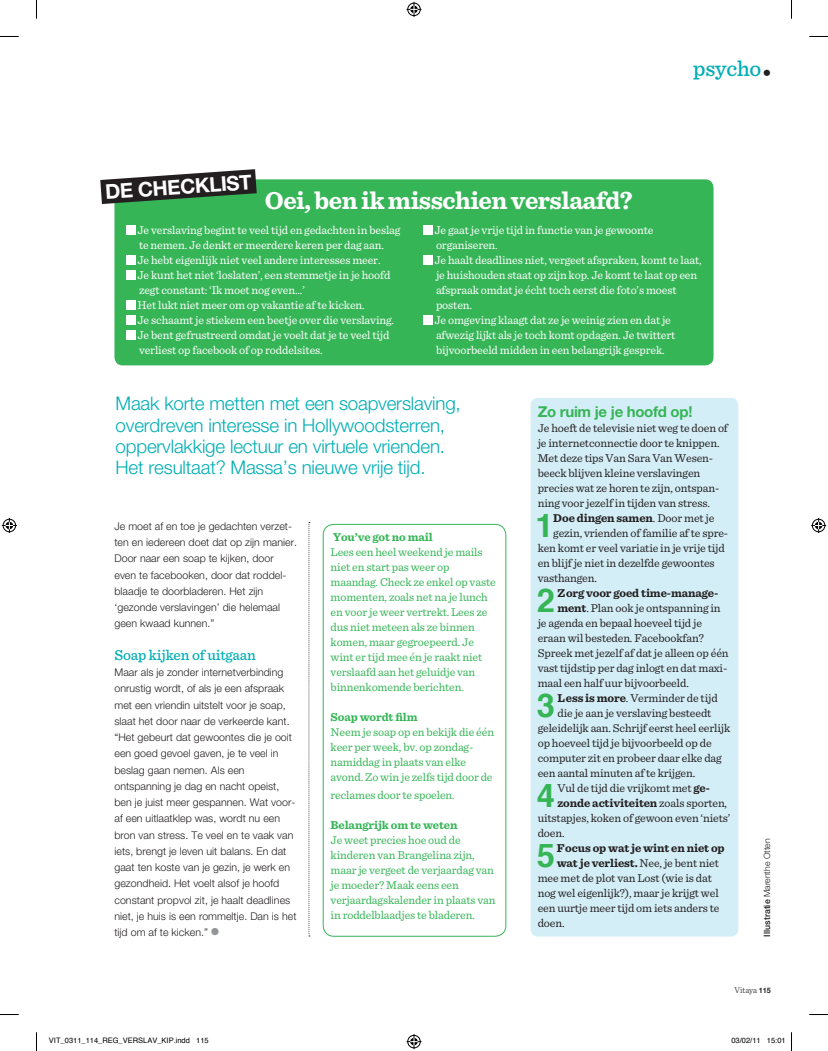
<style>
.page{position:relative;width:828px;height:1051px;background:#fff}
.page>*{position:absolute;margin:0;border:0;box-sizing:border-box;transform-origin:0 0}
.t1{font:700 32.75px "Helvetica";color:#36b557}
.t2{font:700 25.38px "Sentinel";letter-spacing:-.02em;color:#fff}
.t3{font:500 22.5px "Sentinel";letter-spacing:-.01em;color:#00aeb5}
.t4{font:700 20.38px "Helvetica Neue LT";color:#fff}
.t5{font:300 18.75px/21.2px "Helvetica Neue LT";letter-spacing:-.01em;color:#00aeb5}
.t6{font:500 15px "Sentinel";letter-spacing:-.01em;color:#00aeb5}
.t7{font:700 15px "Helvetica Neue LT";letter-spacing:-.02em;color:#36b557}
.t8{font:11.88px/15px "Sentinel";letter-spacing:-.01em;color:#231f20}
.t9{font:11.88px/15px "Sentinel";letter-spacing:-.01em;color:#fff}
.t10{font:11.88px/15px "Sentinel";letter-spacing:-.01em;color:#36b557}
.t11{font:700 11.88px "Sentinel";letter-spacing:-.01em;color:#231f20}
.t12{font:700 11.88px "Sentinel";letter-spacing:-.01em;color:#36b557}
.t13{font:300 10.62px/16.2px "Helvetica Neue LT";letter-spacing:.005em;color:#231f20}
.t14{font:300 8.75px "Helvetica Neue LT";color:#231f20}
.t15{font:300 8.75px "Sentinel";letter-spacing:-.005em;color:#231f20;scale:.96 1}
.t16{font:7.5px "Helvetica";color:#000}
.s1{color:#231f20}
.s2{color:#939598}
.s3{font-weight:300;color:#fff}
.s4{font-weight:400}
.s5{font-weight:700}
.s6{font-weight:500}
.s7{font-family:"Helvetica Neue LT";font-weight:700;font-size:7.5px}
</style>
<div class="page">
<svg style="left:308px;top:522px;width:2px;height:414px"></svg>
<div style="left:114px;top:179px;width:599px;height:186px;background:#36b557;border-radius:8px"></div>
<div style="left:126px;top:226px;width:10px;height:9px;background:#fff"></div>
<div style="left:126px;top:256px;width:10px;height:9px;background:#fff"></div>
<div style="left:126px;top:271px;width:10px;height:9px;background:#fff"></div>
<div style="left:126px;top:301px;width:10px;height:9px;background:#fff"></div>
<div style="left:126px;top:316px;width:10px;height:9px;background:#fff"></div>
<div style="left:126px;top:331px;width:10px;height:9px;background:#fff"></div>
<div style="left:423px;top:226px;width:9px;height:9px;background:#fff"></div>
<div style="left:423px;top:256px;width:9px;height:9px;background:#fff"></div>
<div style="left:423px;top:316px;width:9px;height:9px;background:#fff"></div>
<svg style="left:100px;top:169px;width:157px;height:35px"></svg>
<div style="left:323px;top:524px;width:183px;height:412px;border:1px solid #36b557;border-radius:11px"></div>
<div style="left:530px;top:398px;width:208px;height:538px;background:#d4eef7;border-radius:7px"></div>
<svg style="left:0;top:36px;width:19px;height:1px"></svg>
<svg style="left:809px;top:36px;width:19px;height:1px"></svg>
<svg style="left:0;top:1014px;width:19px;height:1px"></svg>
<svg style="left:809px;top:1014px;width:19px;height:1px"></svg>
<svg style="left:36px;top:0;width:1px;height:19px"></svg>
<svg style="left:36px;top:1032px;width:1px;height:19px"></svg>
<svg style="left:791px;top:0;width:1px;height:19px"></svg>
<svg style="left:791px;top:1032px;width:1px;height:19px"></svg>
<svg style="left:406px;top:2px;width:15px;height:15px"></svg>
<svg style="left:406px;top:1034px;width:15px;height:15px"></svg>
<svg style="left:2px;top:518px;width:15px;height:15px"></svg>
<svg style="left:811px;top:518px;width:15px;height:15px"></svg>
<h3 class="t4" style="left:104px;top:179px;width:148px;rotate:-4deg">DE CHECKLIST</h3>
<h2 class="t2" style="left:265px;top:181px;width:369px">Oei, ben ik misschien verslaafd?</h2>
<h3 class="t3" style="left:693px;top:51px;width:81px">psycho<span class="s1">•</span></h3>
<p class="t9" style="left:137px;top:222px;width:264px">Je verslaving begint te veel tijd en gedachten in beslag te nemen. Je denkt er meerdere keren per dag aan.<br>Je hebt eigenlijk niet veel andere interesses meer.<br>Je kunt het niet ‘loslaten’, een stemmetje in je hoofd zegt constant: ‘Ik moet nog even...’<br>Het lukt niet meer om op vakantie af te kicken.<br>Je schaamt je stiekem een beetje over die verslaving.<br>Je bent gefrustreerd omdat je voelt dat je te veel tijd verliest op facebook of op roddelsites.</p>
<p class="t9" style="left:434px;top:222px;width:269px">Je gaat je vrije tijd in functie van je gewoonte organiseren.<br>Je haalt deadlines niet, vergeet afspraken, komt te laat, je huishouden staat op zijn kop. Je komt te laat op een afspraak omdat je écht toch eerst die foto’s moest posten.<br>Je omgeving klaagt dat ze je weinig zien en dat je afwezig lijkt als je toch komt opdagen. Je twittert bijvoorbeeld midden in een belangrijk gesprek.</p>
<h3 class="t5" style="left:116px;top:393px;width:347px">Maak korte metten met een soapverslaving, overdreven interesse in Hollywoodsterren, oppervlakkige lectuur en virtuele vrienden.<br>Het resultaat? Massa’s nieuwe vrije tijd.</h3>
<p class="t13" style="left:114px;top:518px;width:184px">Je moet af en toe je gedachten verzet&shy;ten en iedereen doet dat op zijn manier.<br>Door naar een soap te kijken, door even te facebooken, door dat roddel&shy;blaadje te doorbladeren. Het zijn ‘gezonde verslavingen’ die helemaal geen kwaad kunnen.”</p>
<p class="t6" style="left:114px;top:643px;width:143px">Soap kijken of uitgaan</p>
<p class="t13" style="left:114px;top:664px;width:183px">Maar als je zonder internetverbinding onrustig wordt, of als je een afspraak met een vriendin uitstelt voor je soap, slaat het door naar de verkeerde kant. “Het gebeurt dat gewoontes die je ooit een goed gevoel gaven, je te veel in beslag gaan nemen. Als een ontspanning je dag en nacht opeist, ben je juist meer gespannen. Wat voor&shy;af een uitlaatklep was, wordt nu een bron van stress. Te veel en te vaak van iets, brengt je leven uit balans. En dat gaat ten koste van je gezin, je werk en gezondheid. Het voelt alsof je hoofd constant propvol zit, je haalt deadlines niet, je huis is een rommeltje. Dan is het tijd om af te kicken.” <span class="s2">●</span></p>
<p class="t12" style="left:333px;top:528px;width:101px">You’ve got no mail</p>
<p class="t10" style="left:330px;top:544px;width:167px">Lees een heel weekend je mails niet en start pas weer op maandag. Check ze enkel op vaste momenten, zoals net na je lunch en voor je weer vertrekt. Lees ze dus niet meteen als ze binnen komen, maar gegroepeerd. Je wint er tijd mee én je raakt niet verslaafd aan het geluidje van binnenkomende berichten.</p>
<p class="t12" style="left:330px;top:708px;width:89px">Soap wordt film</p>
<p class="t10" style="left:330px;top:724px;width:165px">Neem je soap op en bekijk die één keer per week, bv. op zondag&shy;namiddag in plaats van elke avond. Zo win je zelfs tijd door de</p>
<p class="t10" style="left:330px;top:787px;width:132px">reclames door te spoelen.<span class="s3">k</span></p>
<p class="t12" style="left:330px;top:815px;width:128px">Belangrijk om te weten</p>
<p class="t10" style="left:330px;top:832px;width:167px">Je weet precies hoe oud de kinderen van Brangelina zijn, maar je vergeet de verjaardag van je moeder? Maak eens een verjaardagskalender in plaats van in roddelblaadjes te bladeren.</p>
<p class="t7" style="left:537px;top:402px;width:156px">Zo ruim je je hoofd op!</p>
<p class="t8" style="left:537px;top:419px;width:192px">Je hoeft de televisie niet weg te doen of je internetconnectie door te knippen.<br>Met deze tips Van Sara Van Wesen&shy;beeck blijven kleine verslavingen precies wat ze horen te zijn, ontspan&shy;ning voor jezelf in tijden van stress.</p>
<h1 class="t1" style="left:535px;top:499px;width:20px">1</h1>
<p class="t11" style="left:553px;top:508px;width:163px">Doe dingen samen<span class="s4">. Door met je</span></p>
<p class="t8" style="left:553px;top:524px;width:176px">gezin, vrienden of familie af te spre-</p>
<p class="t8" style="left:537px;top:539px;width:189px">ken komt er veel variatie in je vrije tijd</p>
<p class="t8" style="left:537px;top:554px;width:179px">en blijf je niet in dezelfde gewoontes</p>
<p class="t8" style="left:537px;top:569px;width:61px">vasthangen.</p>
<h1 class="t1" style="left:536px;top:574px;width:20px">2</h1>
<p class="t11" style="left:557px;top:583px;width:162px">Zorg voor goed time-manage-</p>
<p class="t8" style="left:557px;top:599px;width:165px"><span class="s5">ment</span>. Plan ook je ontspanning in</p>
<p class="t8" style="left:537px;top:614px;width:166px">je agenda en bepaal hoeveel tijd je</p>
<p class="t8" style="left:537px;top:629px;width:168px">eraan wil besteden. Facebookfan?</p>
<p class="t8" style="left:537px;top:644px;width:192px">Spreek met jezelf af dat je alleen op één</p>
<p class="t8" style="left:537px;top:659px;width:191px">vast tijdstip per dag inlogt en dat maxi-</p>
<p class="t8" style="left:537px;top:674px;width:153px">maal een half uur bijvoorbeeld.</p>
<h1 class="t1" style="left:537px;top:679px;width:20px">3</h1>
<p class="t8" style="left:557px;top:689px;width:162px"><span class="s5">Less is more</span>. Verminder de tijd</p>
<p class="t8" style="left:557px;top:704px;width:155px">die je aan je verslaving besteedt</p>
<p class="t8" style="left:537px;top:719px;width:194px">geleidelijk aan. Schrijf eerst heel eerlijk</p>
<p class="t8" style="left:537px;top:734px;width:175px">op hoeveel tijd je bijvoorbeeld op de</p>
<p class="t8" style="left:537px;top:749px;width:185px">computer zit en probeer daar elke dag</p>
<p class="t8" style="left:537px;top:764px;width:159px">een aantal minuten af te krijgen.</p>
<h1 class="t1" style="left:537px;top:769px;width:20px">4</h1>
<p class="t8" style="left:557px;top:779px;width:154px">Vul de tijd die vrijkomt met <span class="s5">ge-</span></p>
<p class="t11" style="left:557px;top:793px;width:171px">zonde activiteiten <span class="s4">zoals sporten,</span></p>
<p class="t8" style="left:537px;top:809px;width:194px">uitstapjes, koken of gewoon even ‘niets’</p>
<p class="t8" style="left:537px;top:824px;width:28px">doen.</p>
<h1 class="t1" style="left:537px;top:829px;width:20px">5</h1>
<p class="t11" style="left:556px;top:838px;width:169px">Focus op wat je wint en niet op</p>
<p class="t11" style="left:556px;top:853px;width:164px">wat je verliest. <span class="s4">Nee, je bent niet</span></p>
<p class="t8" style="left:537px;top:869px;width:176px">mee met de plot van Lost (wie is dat</p>
<p class="t8" style="left:537px;top:884px;width:182px">nog wel eigenlijk?), maar je krijgt wel</p>
<p class="t8" style="left:537px;top:899px;width:183px">een uurtje meer tijd om iets anders te</p>
<p class="t8" style="left:537px;top:914px;width:28px">doen.</p>
<p class="t14" style="left:761px;top:936px;width:100px;rotate:-90deg"><span class="s6">Illustratie</span> Marenthe Otten</p>
<p class="t15" style="left:734px;top:983px;width:39px">Vitaya <span class="s7">115</span></p>
<p class="t16" style="left:49px;top:1035px;width:161px">VIT_0311_114_REG_VERSLAV_KIP.indd 115</p>
<p class="t16" style="left:731px;top:1035px;width:56px">03/02/11 15:01</p>
</div>
